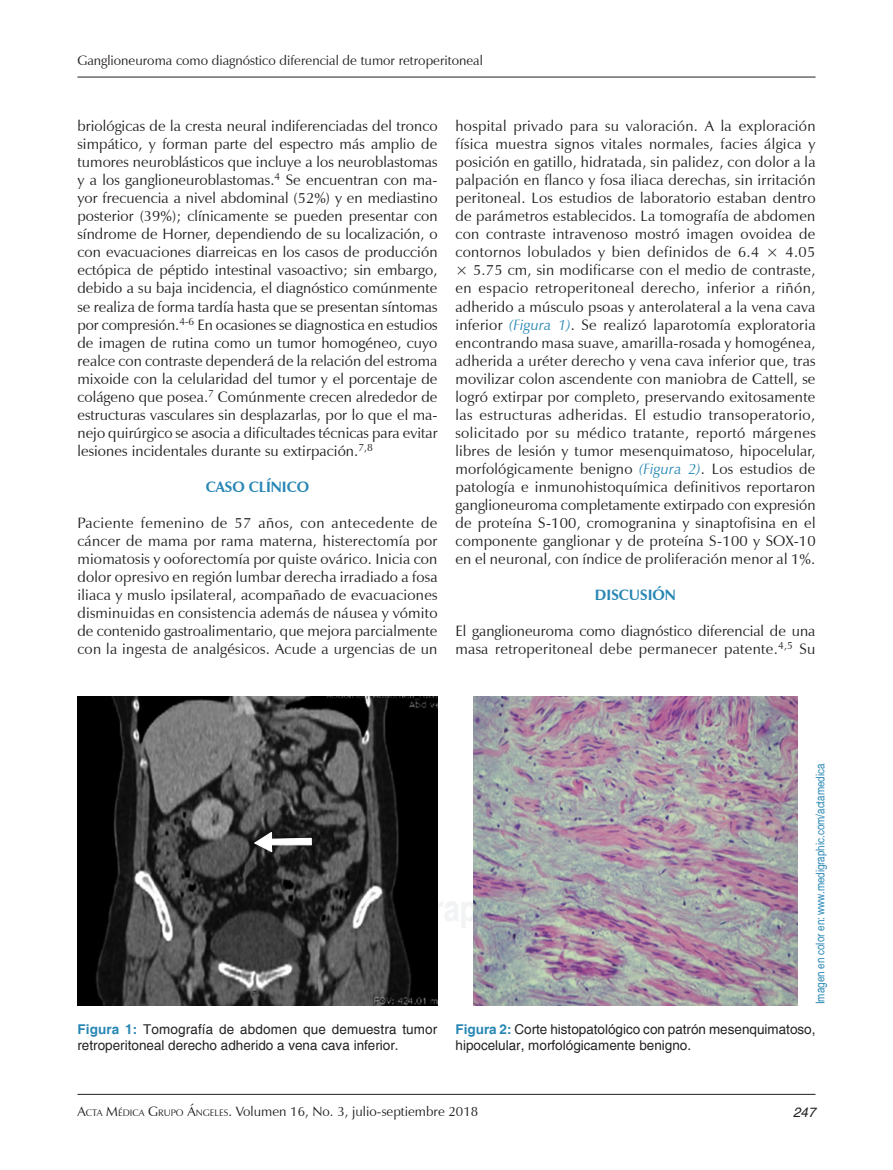
<style>
.page{position:relative;width:893px;height:1170px;background:#fff}
.page>*{position:absolute;margin:0;border:0;box-sizing:border-box;transform-origin:0 0}
._1er_Párrafo{font:15px/18px "Zapf Humanist 601 BT";letter-spacing:.015em;color:#231f20;text-align:justify}
.SUBTITULOS{font:700 15px "Zapf Humanist 601 BT";color:#2887b4}
.PIE_-_FIGURA{font:13.5px/16.2px "Helvetica";color:#231f20}
.t1{font:13.5px "Zapf Humanist 601 BT";color:#231f20}
.t2{font:italic 13.5px "Helvetica";color:#231f20}
.t3{font:condensed 12px "Helvetica";color:#2887b4}
.s1{font-style:italic;color:#2887b4}
.s2{font-weight:700;color:#2887b4}
.s3{font-style:inherit}
.s4{font-size:9.45px}
</style>
<div class="page">
<img style="left:474px;top:696px;width:323px;height:309px">
<img style="left:77px;top:696px;width:360px;height:309px">
<svg style="left:253px;top:831px;width:59px;height:21px"></svg>
<hr style="left:77px;top:77px;width:738px;height:1px;background:#231f20">
<hr style="left:77px;top:1093px;width:738px;height:1px;background:#231f20">
<p class="t1" style="left:77px;top:52px;width:407px">Ganglioneuroma como diagnóstico diferencial de tumor retroperitoneal</p>
<p class="_1er_Párrafo" style="left:77px;top:117px;width:362px">briológicas de la cresta neural indiferenciadas del tronco simpático, y forman parte del espectro más amplio de tumores neuroblásticos que incluye a los neuroblastomas y a los ganglioneuroblastomas.<sup>4</sup> Se encuentran con ma&shy;yor frecuencia a nivel abdominal (52%) y en mediastino posterior (39%); clínicamente se pueden presentar con síndrome de Horner, dependiendo de su localización, o con evacuaciones diarreicas en los casos de producción ectópica de péptido intestinal vasoactivo; sin embargo, debido a su baja incidencia, el diagnóstico comúnmente se realiza de forma tardía hasta que se presentan síntomas por compresión.<sup>4-6</sup> En ocasiones se diagnostica en estudios de imagen de rutina como un tumor homogéneo, cuyo realce con contraste dependerá de la relación del estroma mixoide con la celularidad del tumor y el porcentaje de colágeno que posea.<sup>7</sup> Comúnmente crecen alrededor de estructuras vasculares sin desplazarlas, por lo que el ma&shy;nejo quirúrgico se asocia a dificultades técnicas para evitar lesiones incidentales durante su extirpación.<sup>7,8</sup></p>
<p class="SUBTITULOS" style="left:206px;top:477px;width:105px">CASO CLÍNICO</p>
<p class="_1er_Párrafo" style="left:77px;top:513px;width:362px">Paciente femenino de 57 años, con antecedente de cáncer de mama por rama materna, histerectomía por miomatosis y ooforectomía por quiste ovárico. Inicia con dolor opresivo en región lumbar derecha irradiado a fosa iliaca y muslo ipsilateral, acompañado de evacuaciones disminuidas en consistencia además de náusea y vómito de contenido gastroalimentario, que mejora parcialmente con la ingesta de analgésicos. Acude a urgencias de un</p>
<p class="_1er_Párrafo" style="left:455px;top:117px;width:362px">hospital privado para su valoración. A la exploración física muestra signos vitales normales, facies álgica y posición en gatillo, hidratada, sin palidez, con dolor a la palpación en flanco y fosa iliaca derechas, sin irritación peritoneal. Los estudios de laboratorio estaban dentro de parámetros establecidos. La tomografía de abdomen con contraste intravenoso mostró imagen ovoidea de contornos lobulados y bien definidos de 6.4 × 4.05 × 5.75 cm, sin modificarse con el medio de contraste, en espacio retroperitoneal derecho, inferior a riñón, adherido a músculo psoas y anterolateral a la vena cava inferior <span class="s1">(Figura 1)</span>. Se realizó laparotomía exploratoria encontrando masa suave, amarilla-rosada y homogénea, adherida a uréter derecho y vena cava inferior que, tras movilizar colon ascendente con maniobra de Cattell, se logró extirpar por completo, preservando exitosamente las estructuras adheridas. El estudio transoperatorio, solicitado por su médico tratante, reportó márgenes libres de lesión y tumor mesenquimatoso, hipocelular, morfológicamente benigno <span class="s1">(Figura 2)</span>. Los estudios de patología e inmunohistoquímica definitivos reportaron ganglioneuroma completamente extirpado con expresión de proteína S-100, cromogranina y sinaptofisina en el componente ganglionar y de proteína S-100 y SOX-10 en el neuronal, con índice de proliferación menor al 1%.</p>
<p class="SUBTITULOS" style="left:595px;top:585px;width:83px">DISCUSIÓN</p>
<p class="_1er_Párrafo" style="left:455px;top:621px;width:361px">El ganglioneuroma como diagnóstico diferencial de una masa retroperitoneal debe permanecer patente.<sup>4,5</sup> Su</p>
<p class="PIE_-_FIGURA" style="left:77px;top:1021px;width:361px"><span class="s2">Figura 1:</span> Tomografía de abdomen que demuestra tumor retroperitoneal derecho adherido a vena cava inferior.</p>
<p class="t3" style="left:813px;top:1004px;width:242px;rotate:-90deg">Imagen en color en: www.medigraphic.com/actamedica</p>
<p class="PIE_-_FIGURA" style="left:455px;top:1021px;width:361px"><span class="s2">Figura 2:</span> Corte histopatológico con patrón mesenquimatoso, hipocelular, morfológicamente benigno.</p>
<p class="t1" style="left:77px;top:1103px;width:402px"><span class="s3">A</span><span class="s4">CTA</span> <span class="s3">M</span><span class="s4">ÉDICA</span> <span class="s3">G</span><span class="s4">RUPO</span> <span class="s3">Á</span><span class="s4">NGELES</span><span class="s3">.</span> Volumen 16, No. 3, julio-septiembre 2018</p>
<p class="t2" style="left:793px;top:1103px;width:24px">247</p>
</div>
